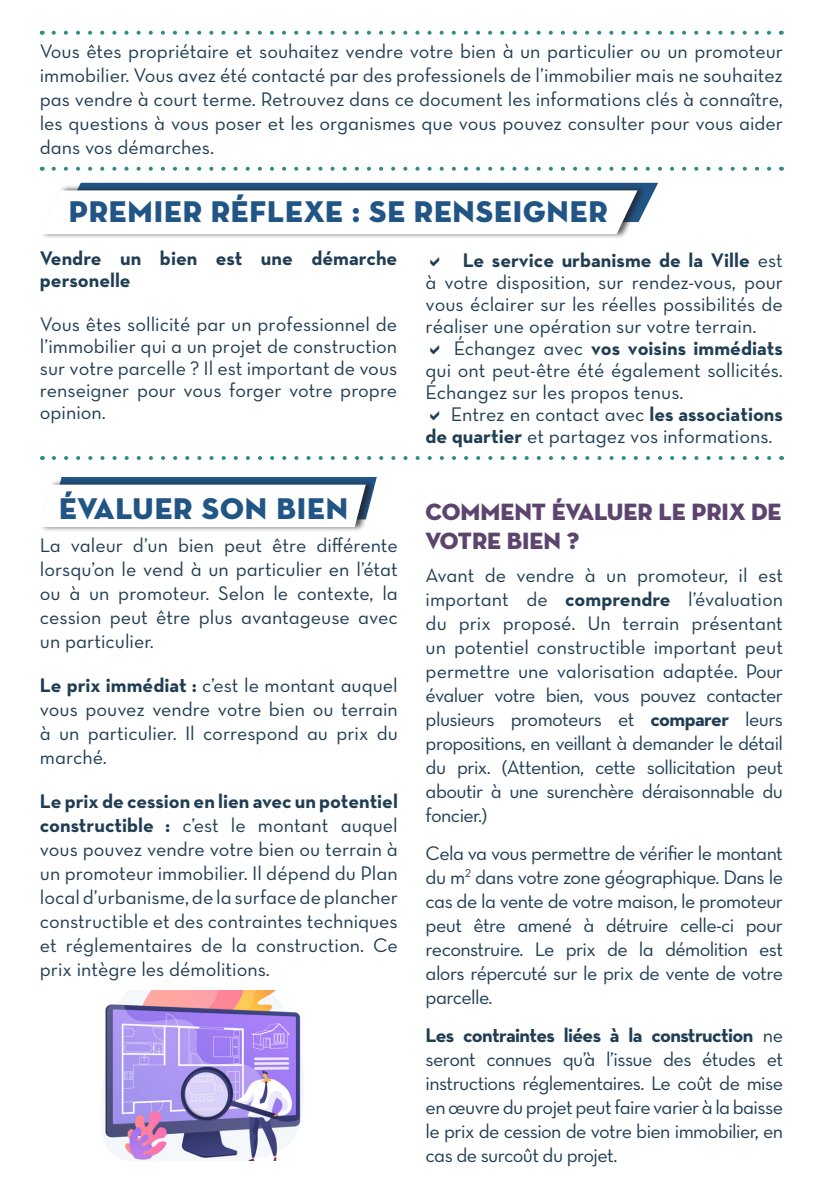
<style>
.page{position:relative;width:823px;height:1191px;background:#fff}
.page>*{position:absolute;margin:0;border:0;box-sizing:border-box;transform-origin:0 0}
.Titre_17_pt{font:30.6px "Neutra Disp Titling";letter-spacing:.03em;color:#215586}
.Titre_17_pt-2{font:24px/28.8px "Neutra Disp Titling";color:#5d446f}
.texte_bleu{font:20px/24px "Neutra Text Book Alt";color:#1f3d53;text-align:justify}
.texte_bleu-2{font:700 20px/22px "Neutra Text";color:#1f3d53}
.s1{font-family:"Neutra Text";font-weight:700}
</style>
<div class="page">
<div style="left:40px;top:479px;width:335px;height:53px;background:#231f20;opacity:.75"></div>
<svg style="left:40px;top:477px;width:337px;height:50px"></svg>
<div style="left:39px;top:184px;width:607px;height:55px;background:#231f20;opacity:.75"></div>
<svg style="left:39px;top:183px;width:618px;height:51px"></svg>
<svg style="left:54px;top:167px;width:717px;height:4px"></svg>
<svg style="left:54px;top:31px;width:717px;height:4px"></svg>
<svg style="left:54px;top:456px;width:718px;height:4px"></svg>
<img style="left:101px;top:990px;width:203px;height:170px">
<p class="texte_bleu" style="left:40px;top:39px;width:744px">Vous êtes propriétaire et souhaitez vendre votre bien à un particulier ou un promoteur immobilier. Vous avez été contacté par des professionels de l’immobilier mais ne souhaitez pas vendre à court terme. Retrouvez dans ce document les informations clés à connaître, les questions à vous poser et les organismes que vous pouvez consulter pour vous aider dans vos démarches.</p>
<p class="Titre_17_pt" style="left:69px;top:192px;width:540px">PREMIER RÉFLEXE : SE RENSEIGNER</p>
<p class="texte_bleu-2" style="left:40px;top:247px;width:359px">Vendre un bien est une démarche personelle</p>
<p class="texte_bleu" style="left:40px;top:313px;width:358px;line-height:22px">Vous êtes sollicité par un professionnel de l’immobilier qui a un projet de construction sur votre parcelle ? Il est important de vous renseigner pour vous forger votre propre opinion.</p>
<p class="Titre_17_pt" style="left:59px;top:489px;width:290px">ÉVALUER SON BIEN</p>
<p class="texte_bleu" style="left:40px;top:533px;width:359px">La valeur d’un bien peut être différente lorsqu’on le vend à un particulier en l’état ou à un promoteur. Selon le contexte, la cession peut être plus avantageuse avec un particulier.</p>
<p class="texte_bleu" style="left:40px;top:673px;width:359px"><span class="s1">Le prix immédiat :</span> c’est le montant auquel vous pouvez vendre votre bien ou terrain à un particulier. Il correspond au prix du marché.</p>
<p class="texte_bleu" style="left:40px;top:789px;width:359px"><span class="s1">Le prix de cession en lien avec un potentiel constructible :</span> c’est le montant auquel vous pouvez vendre votre bien ou terrain à un promoteur immobilier. Il dépend du Plan local d’urbanisme, de la surface de plancher constructible et des contraintes techniques et réglementaires de la construction. Ce prix intègre les démolitions.</p>
<p class="texte_bleu" style="left:425px;top:249px;width:359px;line-height:22px;text-indent:37px"><span class="s1">Le service urbanisme de la Ville</span> est à votre disposition, sur rendez-vous, pour vous éclairer sur les réelles possibilités de réaliser une opération sur votre terrain.</p>
<p class="texte_bleu" style="left:425px;top:337px;width:358px;line-height:22px;text-indent:28px">Échangez avec <span class="s1">vos voisins immédiats </span>qui ont peut-être été également sollicités.<br>Échangez sur les propos tenus.</p>
<p class="texte_bleu" style="left:425px;top:403px;width:358px;line-height:22px;text-indent:25px">Entrez en contact avec <span class="s1">les associations de quartier</span> et partagez vos informations.</p>
<p class="Titre_17_pt-2" style="left:425px;top:497px;width:357px">COMMENT ÉVALUER LE PRIX DE<br>VOTRE BIEN ?</p>
<p class="texte_bleu" style="left:425px;top:562px;width:359px">Avant de vendre à un promoteur, il est important de <span class="s1">comprendre</span> l’évaluation du prix proposé. Un terrain présentant un potentiel constructible important peut permettre une valorisation adaptée. Pour évaluer votre bien, vous pouvez contacter plusieurs promoteurs et <span class="s1">comparer</span> leurs propositions, en veillant à demander le détail du prix. (Attention, cette sollicitation peut aboutir à une surenchère déraisonnable du foncier.)</p>
<p class="texte_bleu" style="left:425px;top:840px;width:359px">Cela va vous permettre de vérifier le montant du m<sup>2</sup> dans votre zone géographique. Dans le cas de la vente de votre maison, le promoteur peut être amené à détruire celle-ci pour reconstruire. Le prix de la démolition est alors répercuté sur le prix de vente de votre parcelle.</p>
<p class="texte_bleu" style="left:425px;top:1022px;width:359px"><span class="s1">Les contraintes liées à la construction</span> ne seront connues qu’à l’issue des études et instructions réglementaires. Le coût de mise en œuvre du projet peut faire varier à la baisse le prix de cession de votre bien immobilier, en cas de surcoût du projet.</p>
</div>
